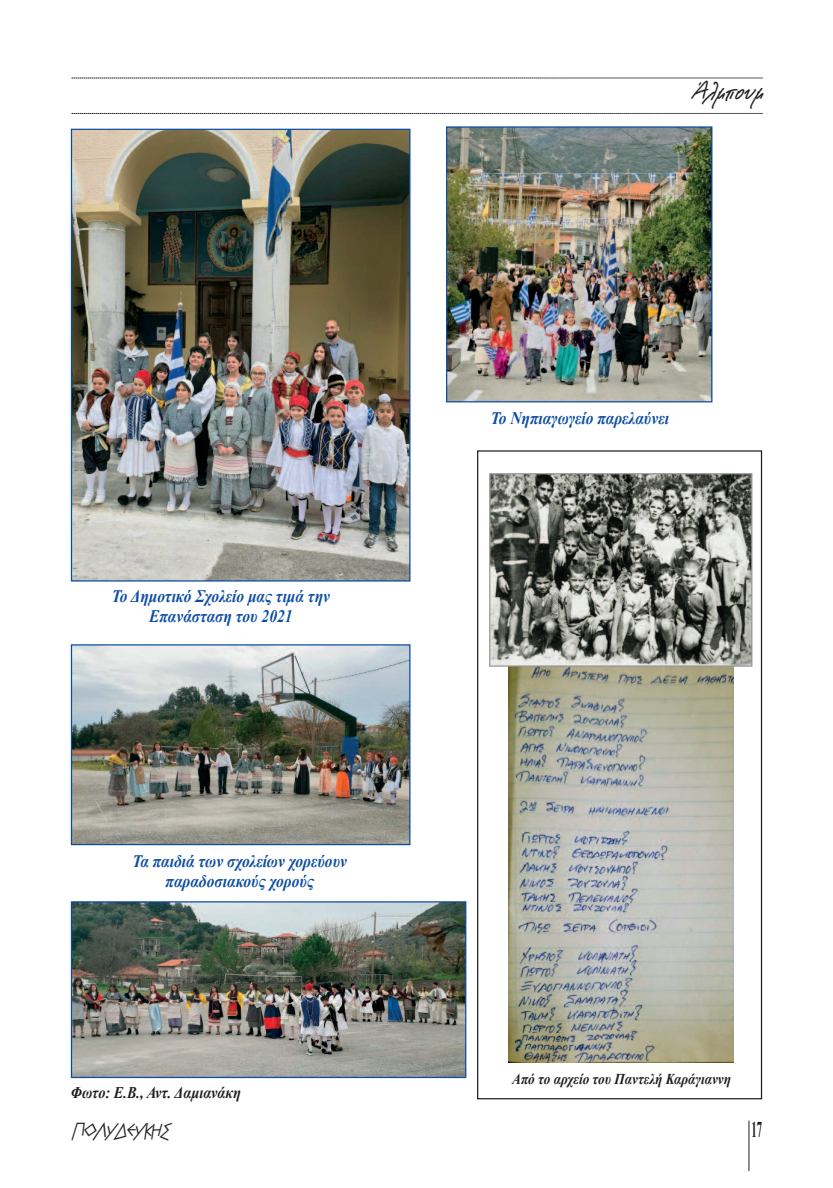
<style>
.page{position:relative;width:833px;height:1188px;background:#fff}
.page>*{position:absolute;margin:0;border:0;box-sizing:border-box;transform-origin:0 0}
.t1{font:italic 700 22.5px "CF Note";color:#231f20}
.t2{font:700 22.5px "Times New Roman";color:#231f20;scale:.48 1}
.t3{font:italic 700 17.88px "Mg Greek Archaic UC Pol";letter-spacing:-.06em;color:#231f20}
.t4{font:italic 700 17.5px/20px "Times New Roman";color:#0d4da1;text-align:center;scale:.88 1}
.t5{font:italic 700 16.25px "Times New Roman";color:#231f20;scale:.88 1}
.t6{font:italic 700 15px "Times New Roman";color:#231f20;scale:.88 1}
</style>
<div class="page">
<div style="left:477px;top:450px;width:285px;height:648px;border:1px solid #231f20"></div>
<svg style="left:72px;top:78px;width:690px;height:1px"></svg>
<svg style="left:72px;top:113px;width:690px;height:1px"></svg>
<hr style="left:748px;top:1120px;width:1px;height:50px;background:#231f20">
<img style="left:73px;top:646px;width:335px;height:196px">
<div style="left:71px;top:644px;width:339px;height:200px;border:1px solid #0d4da1"></div>
<img style="left:509px;top:666px;width:224px;height:396px">
<img style="left:73px;top:903px;width:391px;height:172px">
<div style="left:71px;top:901px;width:395px;height:176px;border:1px solid #0d4da1"></div>
<img style="left:491px;top:475px;width:259px;height:189px">
<div style="left:489px;top:473px;width:263px;height:193px;border:1px solid #939598"></div>
<img style="left:73px;top:131px;width:335px;height:448px">
<div style="left:71px;top:129px;width:339px;height:452px;border:1px solid #0d4da1"></div>
<img style="left:448px;top:128px;width:262px;height:272px">
<div style="left:446px;top:126px;width:266px;height:276px;border:1px solid #0d4da1"></div>
<p class="t4" style="left:112px;top:586px;width:250px">Το Δημοτικό Σχολείο μας τιμά την<br>Επανάσταση του 2021</p>
<p class="t4" style="left:132px;top:850px;width:245px">Τα παιδιά των σχολείων χορεύουν παραδοσιακούς χορούς</p>
<p class="t5" style="left:71px;top:1082px;width:195px">Φωτο: Ε.Β., Αντ. Δαμιανάκη</p>
<p class="t1" style="left:691px;top:82px;width:73px">Άλμπουμ</p>
<p class="t4" style="left:491px;top:408px;width:204px">Το Νηπιαγωγείο παρελαύνει</p>
<p class="t6" style="left:512px;top:1070px;width:250px">Από το αρχείο του Παντελή Καράγιαννη</p>
<p class="t3" style="left:73px;top:1119px;width:100px">ΠΟΛΥDΕΥΚΗΣ</p>
<p class="t2" style="left:751px;top:1116px;width:24px">17</p>
</div>
